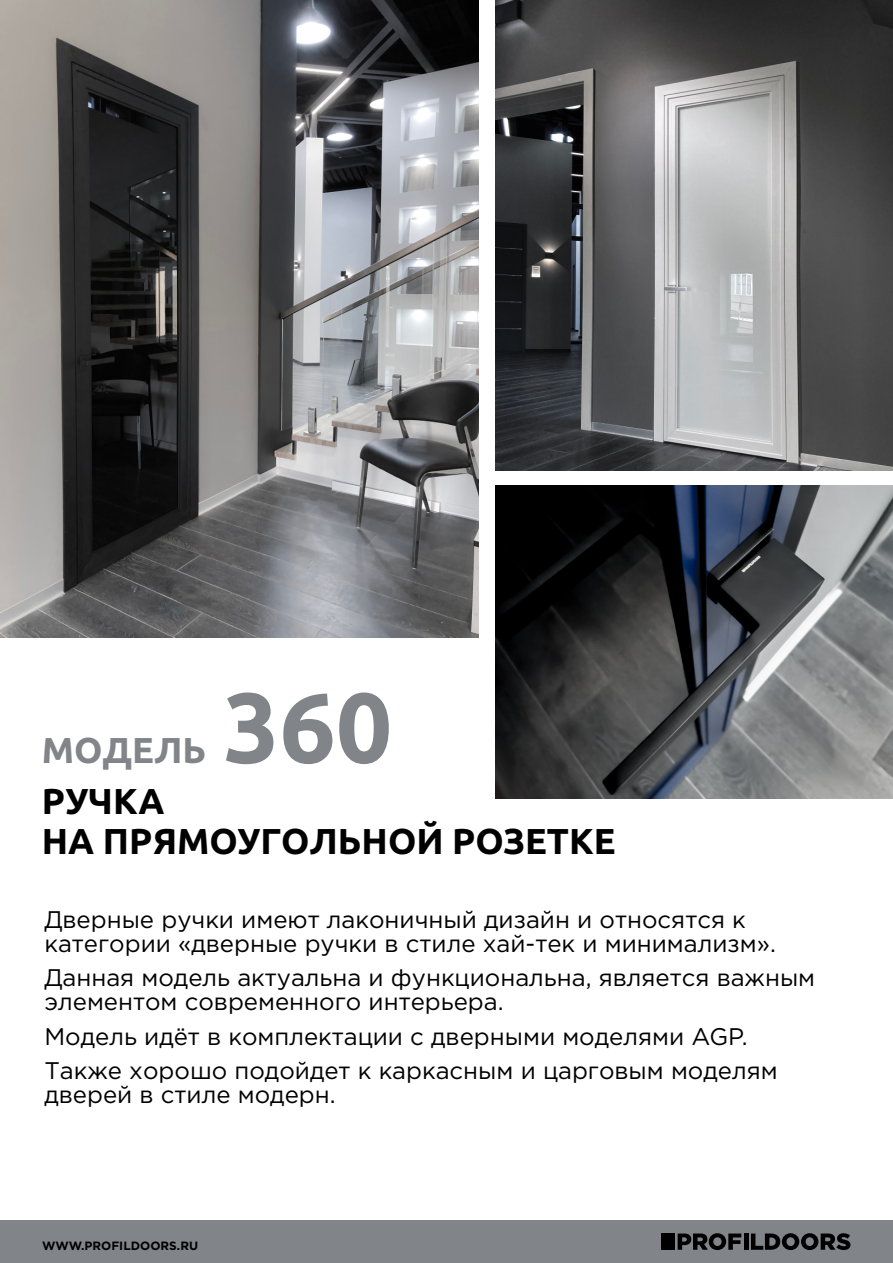
<style>
.page{position:relative;width:893px;height:1263px;background:#fff}
.page>*{position:absolute;margin:0;border:0;box-sizing:border-box;transform-origin:0 0}
.t1{font:700 99px "Ubuntu";color:#818489}
.t2{font:700 36px/40.3px "Ubuntu";color:#000}
.t3{font:700 36px "Ubuntu";color:#818489}
.t4{font:24px/23.9px "Gotham Pro";color:#000}
.t5{font:700 12px "Gotham Pro";color:#000}
</style>
<div class="page">
<div style="left:0;top:1220px;width:893px;height:43px;background:#818489"></div>
<svg style="left:678px;top:1233px;width:63px;height:17px"></svg>
<hr style="left:744px;top:1233px;width:4px;height:17px;background:#000">
<svg style="left:751px;top:1233px;width:99px;height:17px"></svg>
<div style="left:661px;top:1233px;width:14px;height:17px;background:#000"></div>
<img style="left:495px;top:0;width:398px;height:471px">
<img style="left:0;top:0;width:478px;height:638px">
<img style="left:495px;top:485px;width:398px;height:313px">
<h1 class="t1" style="left:223px;top:686px;width:170px">360</h1>
<h2 class="t2" style="left:42px;top:783px;width:575px">РУЧКА<br>НА ПРЯМОУГОЛЬНОЙ РОЗЕТКЕ</h2>
<h2 class="t3" style="left:42px;top:735px;width:166px">МОДЕЛЬ</h2>
<p class="t4" style="left:44px;top:909px;width:733px">Дверные ручки имеют лаконичный дизайн и относятся к категории «дверные ручки в стиле хай-тек и минимализм».</p>
<p class="t4" style="left:44px;top:967px;width:772px">Данная модель актуальна и функциональна, является важным элементом современного интерьера.</p>
<p class="t4" style="left:44px;top:1026px;width:705px">Модель идёт в комплектации с дверными моделями AGP.</p>
<p class="t4" style="left:44px;top:1060px;width:735px">Также хорошо подойдет к каркасным и царговым моделям дверей в стиле модерн.</p>
<p class="t5" style="left:42px;top:1241px;width:157px">WWW.PROFILDOORS.RU</p>
</div>
